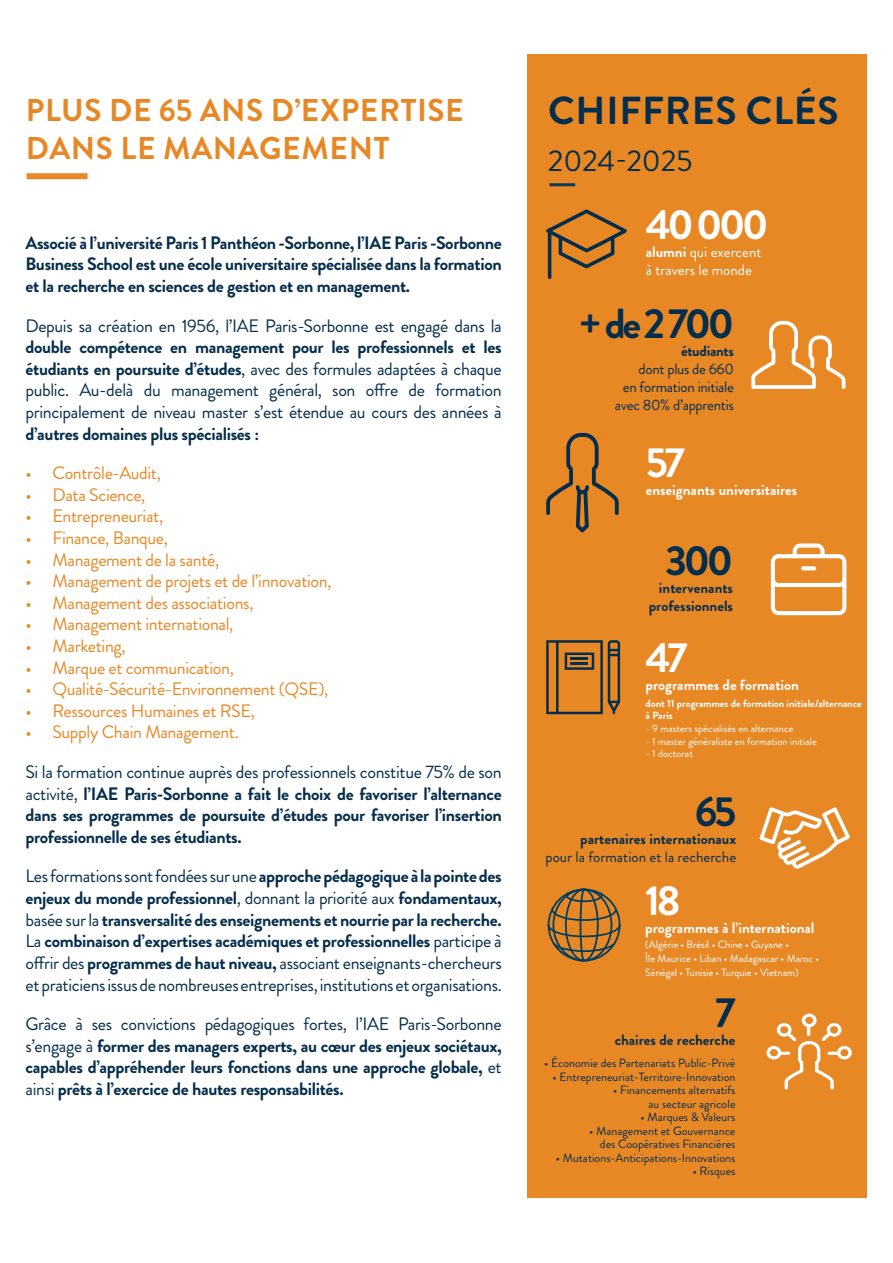
<style>
.page{position:relative;width:893px;height:1263px;background:#fff}
.page>*{position:absolute;margin:0;border:0;box-sizing:border-box;transform-origin:0 0}
.t1{font:700 42px "Brandon Grotesque";letter-spacing:-.08em;color:#052d4c}
.t2{font:700 42px "Brandon Grotesque";letter-spacing:-.08em;color:#fff}
.t3{font:700 39px "Brandon Grotesque";letter-spacing:.02em;color:#052d4c}
.t4{font:700 31.5px/37.8px "Brandon Grotesque";letter-spacing:.02em;color:#e78825}
.t5{font:30px "Brandon Grotesque";color:#052d4c}
.t6{font:700 18px/21.6px "Brandon Grotesque";letter-spacing:-.02em;color:#052d4c;text-align:justify}
.t7{font:18px "Brandon Grotesque";letter-spacing:-.02em;color:#e78825}
.t8{font:18px/21.6px "Brandon Grotesque";letter-spacing:-.02em;color:#052d4c;text-align:justify}
.t9{font:700 15px "Brandon Grotesque";color:#fff}
.t10{font:700 15px/18px "Brandon Grotesque";color:#052d4c;text-align:right}
.t11{font:15px/18px "Brandon Grotesque";letter-spacing:-.02em;color:#052d4c;text-align:right}
.t12{font:15px/18px "Brandon Grotesque";color:#fff}
.t13{font:15px "Brandon Grotesque";color:#052d4c}
.t14{font:700 15px "Brandon Grotesque";letter-spacing:-.02em;color:#052d4c}
.t15{font:12px/13.5px "Brandon Grotesque";color:#052d4c;text-align:right}
.t16{font:10.5px/14.1px "Brandon Grotesque";color:#fff}
.t17{font:700 10.5px/12.6px "Brandon Grotesque";color:#fff}
.s1{font-weight:700}
.s2{font-weight:400}
</style>
<div class="page">
<div style="left:527px;top:54px;width:339px;height:1143px;background:#e78825"></div>
<svg style="left:546px;top:433px;width:73px;height:99px"></svg>
<svg style="left:751px;top:321px;width:94px;height:68px"></svg>
<svg style="left:760px;top:807px;width:90px;height:62px"></svg>
<svg style="left:766px;top:1013px;width:86px;height:76px"></svg>
<svg style="left:546px;top:209px;width:81px;height:70px"></svg>
<svg style="left:770px;top:543px;width:77px;height:73px"></svg>
<div style="left:801px;top:566px;width:15px;height:4px;border:2px solid #fff"></div>
<svg style="left:546px;top:640px;width:74px;height:74px"></svg>
<hr style="left:571px;top:657px;width:17px;height:3px;background:#052d4c">
<hr style="left:571px;top:662px;width:17px;height:3px;background:#052d4c">
<hr style="left:550px;top:183px;width:25px;height:3px;background:#0a3a5d">
<svg style="left:548px;top:888px;width:72px;height:73px"></svg>
<div style="left:27px;top:173px;width:61px;height:6px;background:#e78825"></div>
<h3 class="t4" style="left:26px;top:91px;width:440px">PLUS DE 65 ANS D’EXPERTISE<br>DANS LE MANAGEMENT</h3>
<p class="t6" style="left:26px;top:232px;width:478px">Associé à l’université Paris 1 Panthéon -Sorbonne, l’IAE Paris -Sorbonne Business School est une école universitaire spécialisée dans la formation et la recherche en sciences de gestion et en management.</p>
<p class="t8" style="left:26px;top:315px;width:478px">Depuis sa création en 1956, l’IAE Paris-Sorbonne est engagé dans la</p>
<p class="t8" style="left:26px;top:336px;width:478px"><span class="s1">double compétence en management pour les professionnels et les étudiants en poursuite d’études</span>, avec des formules adaptées à chaque public. Au-delà du management général, son offre de formation principalement de niveau master s’est étendue au cours des années à</p>
<p class="t6" style="left:26px;top:423px;width:235px">d’autres domaines plus spécialisés :</p>
<p class="t7" style="left:26px;top:461px;width:137px">• Contrôle-Audit,</p>
<p class="t7" style="left:26px;top:482px;width:121px">• Data Science,</p>
<p class="t7" style="left:26px;top:504px;width:139px">• Entrepreneuriat,</p>
<p class="t7" style="left:26px;top:525px;width:144px">• Finance, Banque,</p>
<p class="t7" style="left:26px;top:547px;width:195px">• Management de la santé,</p>
<p class="t7" style="left:26px;top:569px;width:308px">• Management de projets et de l’innovation,</p>
<p class="t7" style="left:26px;top:590px;width:230px">• Management des associations,</p>
<p class="t7" style="left:26px;top:612px;width:209px">• Management international,</p>
<p class="t7" style="left:26px;top:633px;width:102px">• Marketing,</p>
<p class="t7" style="left:26px;top:655px;width:210px">• Marque et communication,</p>
<p class="t7" style="left:26px;top:677px;width:304px">• Qualité-Sécurité-Environnement (QSE),</p>
<p class="t7" style="left:26px;top:698px;width:231px">• Ressources Humaines et RSE,</p>
<p class="t7" style="left:26px;top:720px;width:215px">• Supply Chain Management.</p>
<p class="t6" style="left:26px;top:761px;width:478px"><span class="s2">Si la formation continue auprès des professionnels constitue 75% de son activité,</span> l’IAE Paris-Sorbonne a fait le choix de favoriser l’alternance dans ses programmes de poursuite d’études pour favoriser l’insertion professionnelle de ses étudiants.</p>
<p class="t6" style="left:26px;top:866px;width:478px"><span class="s2">Les formations sont fondées sur une</span> approche pédagogique à la pointe des enjeux du monde professionnel<span class="s2">, donnant la priorité aux</span> fondamentaux, <span class="s2">basée sur la</span> transversalité des enseignements et nourrie par la recherche.<br><span class="s2">La</span> combinaison d’expertises académiques et professionnelles <span class="s2">participe à offrir des</span> programmes de haut niveau, <span class="s2">associant enseignants-chercheurs et praticiens issus de nombreuses entreprises, institutions et organisations.</span></p>
<p class="t6" style="left:26px;top:1013px;width:478px"><span class="s2">Grâce à ses convictions pédagogiques fortes, l’IAE Paris-Sorbonne s’engage à</span> former des managers experts, au cœur des enjeux sociétaux, capables d’appréhender leurs fonctions dans une approche globale, <span class="s2">et ainsi</span> prêts à l’exercice de hautes responsabilités.</p>
<h2 class="t3" style="left:548px;top:83px;width:292px">CHIFFRES CLÉS</h2>
<h3 class="t5" style="left:548px;top:140px;width:146px">2024-2025</h3>
<h1 class="t2" style="left:646px;top:195px;width:124px">40 000</h1>
<p class="t12" style="left:646px;top:243px;width:117px"><span class="s1">alumni</span> qui exercent à travers le monde</p>
<h1 class="t1" style="left:579px;top:294px;width:157px">+ de 2 700</h1>
<p class="t14" style="left:681px;top:340px;width:54px">étudiants</p>
<p class="t11" style="left:615px;top:360px;width:120px">dont plus de 660<br>en formation initiale avec 80% d’apprentis</p>
<h1 class="t2" style="left:646px;top:433px;width:41px">57</h1>
<p class="t9" style="left:646px;top:479px;width:153px">enseignants universitaires</p>
<h1 class="t1" style="left:665px;top:531px;width:69px">300</h1>
<p class="t10" style="left:649px;top:579px;width:86px">intervenants professionnels</p>
<h1 class="t2" style="left:646px;top:628px;width:43px">47</h1>
<p class="t9" style="left:646px;top:674px;width:155px">programmes de formation</p>
<p class="t17" style="left:646px;top:697px;width:218px">dont 11 programmes de formation initiale/alternance à Paris</p>
<p class="t16" style="left:646px;top:721px;width:149px">- 9 masters spécialisés en alternance</p>
<p class="t16" style="left:646px;top:734px;width:173px">- 1 master généraliste en formation initiale</p>
<p class="t16" style="left:646px;top:747px;width:49px">- 1 doctorat</p>
<h1 class="t1" style="left:695px;top:782px;width:43px">65</h1>
<p class="t10" style="left:580px;top:830px;width:158px">partenaires internationaux</p>
<p class="t13" style="left:545px;top:847px;width:192px">pour la formation et la recherche</p>
<h1 class="t2" style="left:645px;top:871px;width:37px">18</h1>
<p class="t9" style="left:645px;top:918px;width:171px">programmes à l’international</p>
<p class="t16" style="left:645px;top:937px;width:175px">(Algérie • Brésil • Chine • Guyane •<br>Île Maurice • Liban • Madagascar • Maroc •<br>Sénégal • Tunisie • Turquie • Vietnam)</p>
<h1 class="t1" style="left:715px;top:983px;width:22px">7</h1>
<p class="t10" style="left:615px;top:1031px;width:122px">chaires de recherche</p>
<p class="t15" style="left:544px;top:1056px;width:193px">• Économie des Partenariats Public-Privé</p>
<p class="t15" style="left:553px;top:1070px;width:184px">• Entrepreneuriat-Territoire-Innovation</p>
<p class="t15" style="left:613px;top:1083px;width:124px">• Financements alternatifs au secteur agricole</p>
<p class="t15" style="left:640px;top:1110px;width:96px">• Marques &amp; Valeurs</p>
<p class="t15" style="left:589px;top:1124px;width:148px">• Management et Gouvernance des Coopératives Financières</p>
<p class="t15" style="left:556px;top:1151px;width:181px">• Mutations-Anticipations-Innovations</p>
<p class="t15" style="left:693px;top:1164px;width:44px">• Risques</p>
</div>
